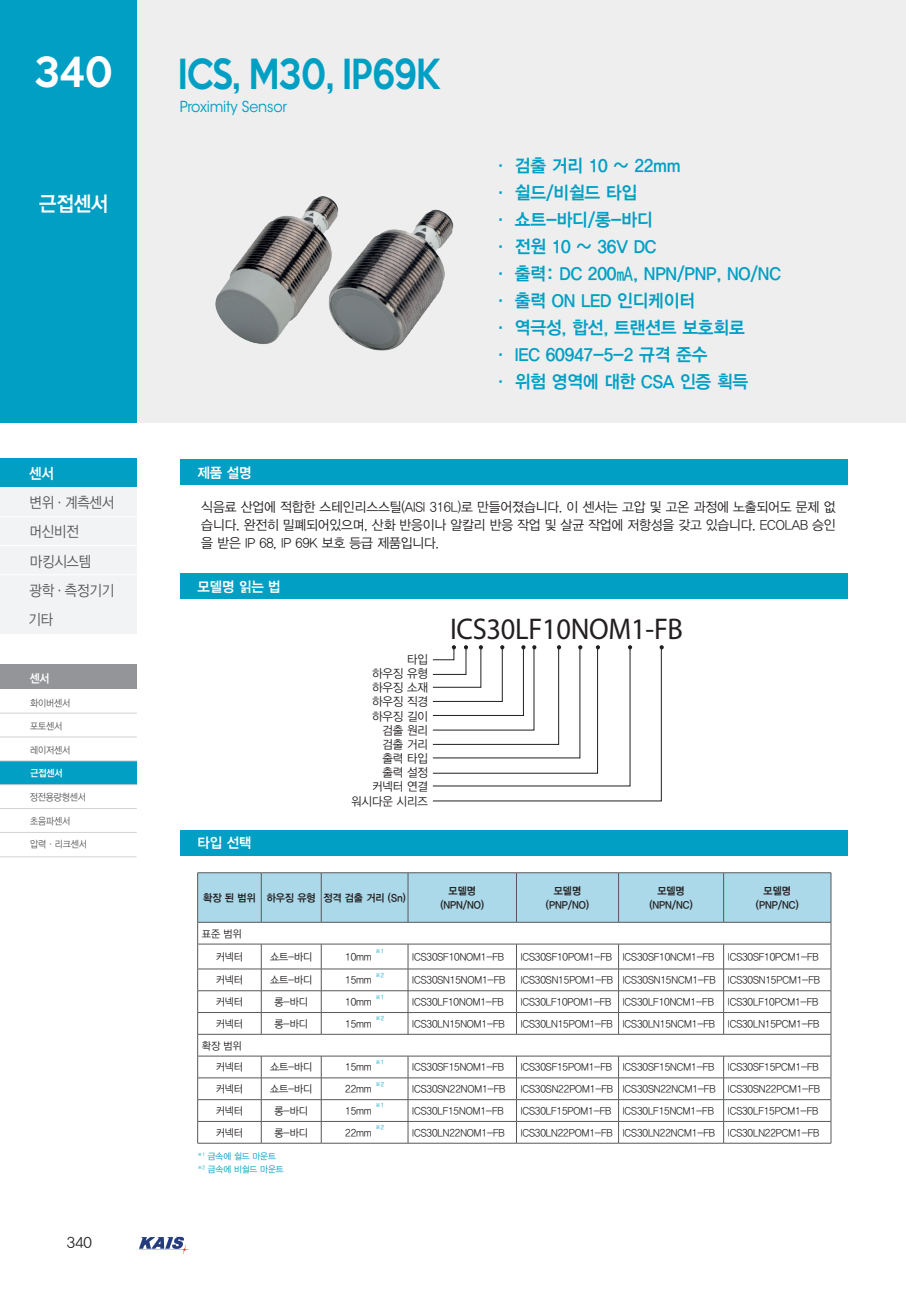
<style>
.page{position:relative;width:906px;height:1289px;background:#fff}
.page>*{position:absolute;margin:0;border:0;box-sizing:border-box;transform-origin:0 0}
.t1{font:500 37.95px "Keep Calm";letter-spacing:-.025em;color:#009fc3;scale:.85 1}
.t2{font:500 37.95px "Keep Calm";color:#fff;scale:.95 1}
.t3{font:30px "Myriad Pro";letter-spacing:-.01em;color:#231f20;scale:.95 1}
.t4{font:21px "YDIYGO340";color:#fff;scale:.9 1}
.t5{font:18px/27px "YDIYGO340";letter-spacing:-.01em;color:#009fc3;scale:.95 1}
.t6{font:15px/29.2px "YDIYGO320";letter-spacing:-.01em;color:#57585a;scale:.9 1}
.t7{font:15px "ITC Avant Garde Std";letter-spacing:-.01em;color:#009fc3;scale:.95 1}
.t8{font:15px "YDIYGO320";color:#231f20}
.t9{font:15px "YDIYGO340";color:#fff;scale:.9 1}
.t10{font:14.25px "YDIYGO340";letter-spacing:-.01em;color:#fff;scale:.95 1}
.t11{font:13.5px/18px "YDIYGO320";letter-spacing:-.01em;color:#231f20;text-align:justify;scale:.95 1}
.t12{font:12px/14.2px "YDIYGO320";letter-spacing:-.01em;color:#231f20;text-align:justify;scale:.95 1}
.t13{font:12px "YDIYGO340";color:#fff;scale:.9 1}
.t14{font:10.5px/21.8px "YDIYGO320";letter-spacing:-.01em;color:#231f20;text-align:right;scale:.95 1}
.t15{font:10.5px/14.4px "YDIYGO340";letter-spacing:-.01em;color:#231f20;text-align:center;scale:.95 1}
.t16{font:9.75px "YDIYGO320";letter-spacing:-.01em;color:#57585a;scale:.9 1}
.t17{font:9.75px "YDIYGO340";color:#fff;scale:.9 1}
.t18{font:9px/12.6px "YDIYGO320";letter-spacing:-.01em;color:#009fc3;scale:.95 1}
.t19{font:6.15px "YDIYGO320";color:#009fc3;scale:.95 1}
</style>
<div class="page">
<div style="left:91px;top:0;width:815px;height:423px;background:#eeeeef"></div>
<svg style="left:139px;top:1236px;width:50px;height:18px"></svg>
<div style="left:0;top:0;width:136px;height:423px;background:#009fc3"></div>
<div style="left:0;top:487px;width:137px;height:29px;background:#f2f3f4"></div>
<div style="left:0;top:458px;width:137px;height:29px;background:#009fc3"></div>
<div style="left:0;top:516px;width:137px;height:29px;background:#f2f3f4"></div>
<div style="left:0;top:545px;width:137px;height:29px;background:#f2f3f4"></div>
<div style="left:0;top:574px;width:137px;height:30px;background:#f2f3f4"></div>
<div style="left:0;top:604px;width:137px;height:30px;background:#f2f3f4"></div>
<hr style="left:0;top:487px;width:142px;height:1px;background:#fff">
<hr style="left:0;top:516px;width:142px;height:1px;background:#fff">
<hr style="left:0;top:545px;width:142px;height:1px;background:#fff">
<hr style="left:0;top:574px;width:142px;height:1px;background:#fff">
<div style="left:0;top:760px;width:137px;height:24px;background:#009fc3"></div>
<hr style="left:0;top:832px;width:137px;height:1px;background:#d1d2d4">
<hr style="left:0;top:808px;width:137px;height:1px;background:#d1d2d4">
<hr style="left:0;top:784px;width:137px;height:1px;background:#d1d2d4">
<hr style="left:0;top:736px;width:137px;height:1px;background:#d1d2d4">
<hr style="left:0;top:713px;width:137px;height:1px;background:#d1d2d4">
<hr style="left:0;top:760px;width:137px;height:1px;background:#d1d2d4">
<hr style="left:0;top:856px;width:136px;height:1px;background:#d1d2d4">
<div style="left:0;top:664px;width:137px;height:25px;background:#939598"></div>
<hr style="left:197px;top:1142px;width:64px;height:1px;background:#57585a">
<hr style="left:321px;top:1142px;width:87px;height:1px;background:#57585a">
<svg style="left:197px;top:872px;width:634px;height:270px"></svg>
<hr style="left:261px;top:1142px;width:60px;height:1px;background:#57585a">
<hr style="left:408px;top:1142px;width:108px;height:1px;background:#57585a">
<hr style="left:516px;top:1142px;width:102px;height:1px;background:#57585a">
<hr style="left:618px;top:1142px;width:105px;height:1px;background:#57585a">
<hr style="left:723px;top:1142px;width:108px;height:1px;background:#57585a">
<div style="left:180px;top:459px;width:668px;height:26px;background:#009fc3"></div>
<div style="left:180px;top:573px;width:668px;height:25px;background:#009fc3"></div>
<div style="left:180px;top:830px;width:668px;height:25px;background:#009fc3"></div>
<svg style="left:432px;top:645px;width:232px;height:156px"></svg>
<img style="left:215px;top:196px;width:239px;height:155px">
<h1 class="t2" style="left:34px;top:39px;width:84px">340</h1>
<h3 class="t4" style="left:39px;top:191px;width:78px">근접센서</h3>
<h3 class="t9" style="left:29px;top:464px;width:29px">센서</h3>
<h3 class="t6" style="left:29px;top:488px;width:97px">변위·계측센서 머신비전 마킹시스템 광학·측정기기 기타</h3>
<p class="t13" style="left:30px;top:671px;width:23px">센서</p>
<p class="t16" style="left:30px;top:697px;width:46px">화이버센서</p>
<p class="t16" style="left:30px;top:721px;width:37px">포토센서</p>
<p class="t16" style="left:30px;top:744px;width:46px">레이저센서</p>
<p class="t17" style="left:30px;top:767px;width:37px">근접센서</p>
<p class="t16" style="left:30px;top:791px;width:64px">정전용량형센서</p>
<p class="t16" style="left:30px;top:815px;width:46px">초음파센서</p>
<p class="t16" style="left:30px;top:838px;width:64px">압력·리크센서</p>
<h3 class="t8" style="left:67px;top:1233px;width:26px">340</h3>
<h1 class="t1" style="left:178px;top:41px;width:310px">ICS, M30, IP69K</h1>
<h3 class="t7" style="left:180px;top:98px;width:115px">Proximity Sensor</h3>
<h3 class="t10" style="left:197px;top:464px;width:58px">제품 설명</h3>
<h3 class="t5" style="left:492px;top:152px;width:305px">· 검출 거리 10 ~ 22mm<br>· 쉴드/비쉴드 타입<br>· 쇼트-바디/롱-바디<br>· 전원 10 ~ 36V DC<br>· 출력: DC 200㎃, NPN/PNP, NO/NC · 출력 ON LED 인디케이터<br>· 역극성, 합선, 트랜션트 보호회로<br>· IEC 60947-5-2 규격 준수<br>· 위험 영역에 대한 CSA 인증 획득</h3>
<p class="t11" style="left:201px;top:498px;width:669px">식음료 산업에 적합한 스테인리스스틸(AISI 316L)로 만들어졌습니다. 이 센서는 고압 및 고온 과정에 노출되어도 문제 없 습니다. 완전히 밀폐되어있으며, 산화 반응이나 알칼리 반응 작업 및 살균 작업에 저항성을 갖고 있습니다. ECOLAB 승인 을 받은 IP 68, IP 69K 보호 등급 제품입니다.</p>
<h3 class="t10" style="left:197px;top:578px;width:89px">모델명 읽는 법</h3>
<h3 class="t10" style="left:197px;top:835px;width:58px">타입 선택</h3>
<p class="t12" style="left:372px;top:653px;width:60px;line-height:13.6px;text-indent:35px">타입 하우징 유형 하우징 소재</p>
<p class="t12" style="left:351px;top:695px;width:82px;text-align:right">하우징 직경 하우징 길이 검출 원리<br>검출 거리<br>출력 타입<br>출력 설정 커넥터 연결 워시다운 시리즈</p>
<h2 class="t3" style="left:450px;top:610px;width:247px">ICS30LF10NOM1-FB</h2>
<p class="t15" style="left:203px;top:890px;width:215px">확장 된 범위 하우징 유형 정격 검출 거리 (Sn)</p>
<p class="t15" style="left:440px;top:883px;width:48px">모델명 (NPN/NO)</p>
<p class="t15" style="left:546px;top:883px;width:47px">모델명 (PNP/NO)</p>
<p class="t15" style="left:649px;top:883px;width:47px">모델명 (NPN/NC)</p>
<p class="t15" style="left:756px;top:883px;width:47px">모델명 (PNP/NC)</p>
<p class="t14" style="left:202px;top:922px;width:43px">표준 범위</p>
<p class="t14" style="left:216px;top:946px;width:30px">커넥터</p>
<p class="t14" style="left:270px;top:946px;width:46px">쇼트-바디</p>
<p class="t14" style="left:345px;top:946px;width:29px">10mm</p>
<p class="t19" style="left:375px;top:948px;width:11px">※1</p>
<p class="t14" style="left:412px;top:946px;width:98px">ICS30SF10NOM1-FB</p>
<p class="t14" style="left:521px;top:946px;width:205px">ICS30SF10POM1-FB ICS30SF10NCM1-FB</p>
<p class="t14" style="left:728px;top:946px;width:97px">ICS30SF10PCM1-FB</p>
<p class="t19" style="left:375px;top:971px;width:11px">※2</p>
<p class="t14" style="left:216px;top:969px;width:30px">커넥터</p>
<p class="t14" style="left:270px;top:969px;width:46px">쇼트-바디</p>
<p class="t14" style="left:345px;top:969px;width:29px">15mm</p>
<p class="t14" style="left:412px;top:969px;width:99px">ICS30SN15NOM1-FB</p>
<p class="t14" style="left:521px;top:969px;width:316px">ICS30SN15POM1-FB ICS30SN15NCM1-FB ICS30SN15PCM1-FB</p>
<p class="t19" style="left:375px;top:993px;width:11px">※1</p>
<p class="t14" style="left:216px;top:991px;width:30px">커넥터</p>
<p class="t14" style="left:274px;top:991px;width:37px">롱-바디</p>
<p class="t14" style="left:345px;top:991px;width:29px">10mm</p>
<p class="t14" style="left:412px;top:991px;width:98px">ICS30LF10NOM1-FB</p>
<p class="t14" style="left:521px;top:991px;width:205px">ICS30LF10POM1-FB ICS30LF10NCM1-FB</p>
<p class="t14" style="left:728px;top:991px;width:97px">ICS30LF10PCM1-FB</p>
<p class="t19" style="left:375px;top:1015px;width:11px">※2</p>
<p class="t14" style="left:216px;top:1012px;width:30px">커넥터</p>
<p class="t14" style="left:274px;top:1012px;width:37px">롱-바디</p>
<p class="t14" style="left:345px;top:1012px;width:29px">15mm</p>
<p class="t14" style="left:412px;top:1013px;width:99px">ICS30LN15NOM1-FB</p>
<p class="t14" style="left:521px;top:1013px;width:316px">ICS30LN15POM1-FB ICS30LN15NCM1-FB ICS30LN15PCM1-FB</p>
<p class="t14" style="left:202px;top:1034px;width:45px">확장 범위 커넥터</p>
<p class="t19" style="left:375px;top:1058px;width:11px">※1</p>
<p class="t14" style="left:270px;top:1056px;width:46px">쇼트-바디</p>
<p class="t14" style="left:345px;top:1056px;width:29px">15mm</p>
<p class="t14" style="left:412px;top:1056px;width:98px">ICS30SF15NOM1-FB</p>
<p class="t14" style="left:521px;top:1056px;width:205px">ICS30SF15POM1-FB ICS30SF15NCM1-FB</p>
<p class="t14" style="left:728px;top:1056px;width:97px">ICS30SF15PCM1-FB</p>
<p class="t19" style="left:375px;top:1080px;width:11px">※2</p>
<p class="t14" style="left:216px;top:1078px;width:30px">커넥터</p>
<p class="t14" style="left:270px;top:1078px;width:46px">쇼트-바디</p>
<p class="t14" style="left:345px;top:1078px;width:29px">22mm</p>
<p class="t14" style="left:412px;top:1078px;width:99px">ICS30SN22NOM1-FB</p>
<p class="t14" style="left:521px;top:1078px;width:316px">ICS30SN22POM1-FB ICS30SN22NCM1-FB ICS30SN22PCM1-FB</p>
<p class="t19" style="left:375px;top:1102px;width:11px">※1</p>
<p class="t14" style="left:216px;top:1100px;width:30px">커넥터</p>
<p class="t14" style="left:274px;top:1100px;width:37px">롱-바디</p>
<p class="t14" style="left:345px;top:1100px;width:29px">15mm</p>
<p class="t14" style="left:412px;top:1100px;width:98px">ICS30LF15NOM1-FB</p>
<p class="t14" style="left:521px;top:1100px;width:205px">ICS30LF15POM1-FB ICS30LF15NCM1-FB</p>
<p class="t14" style="left:728px;top:1100px;width:97px">ICS30LF15PCM1-FB</p>
<p class="t19" style="left:375px;top:1124px;width:11px">※2</p>
<p class="t14" style="left:216px;top:1121px;width:30px">커넥터</p>
<p class="t14" style="left:274px;top:1121px;width:37px">롱-바디</p>
<p class="t14" style="left:345px;top:1121px;width:29px">22mm</p>
<p class="t14" style="left:412px;top:1121px;width:99px">ICS30LN22NOM1-FB</p>
<p class="t14" style="left:521px;top:1121px;width:316px">ICS30LN22POM1-FB ICS30LN22NCM1-FB ICS30LN22PCM1-FB</p>
<p class="t18" style="left:197px;top:1149px;width:92px"><sup>※1</sup> 금속에 쉴드 마운트 <sup>※2</sup> 금속에 비쉴드 마운트</p>
</div>
